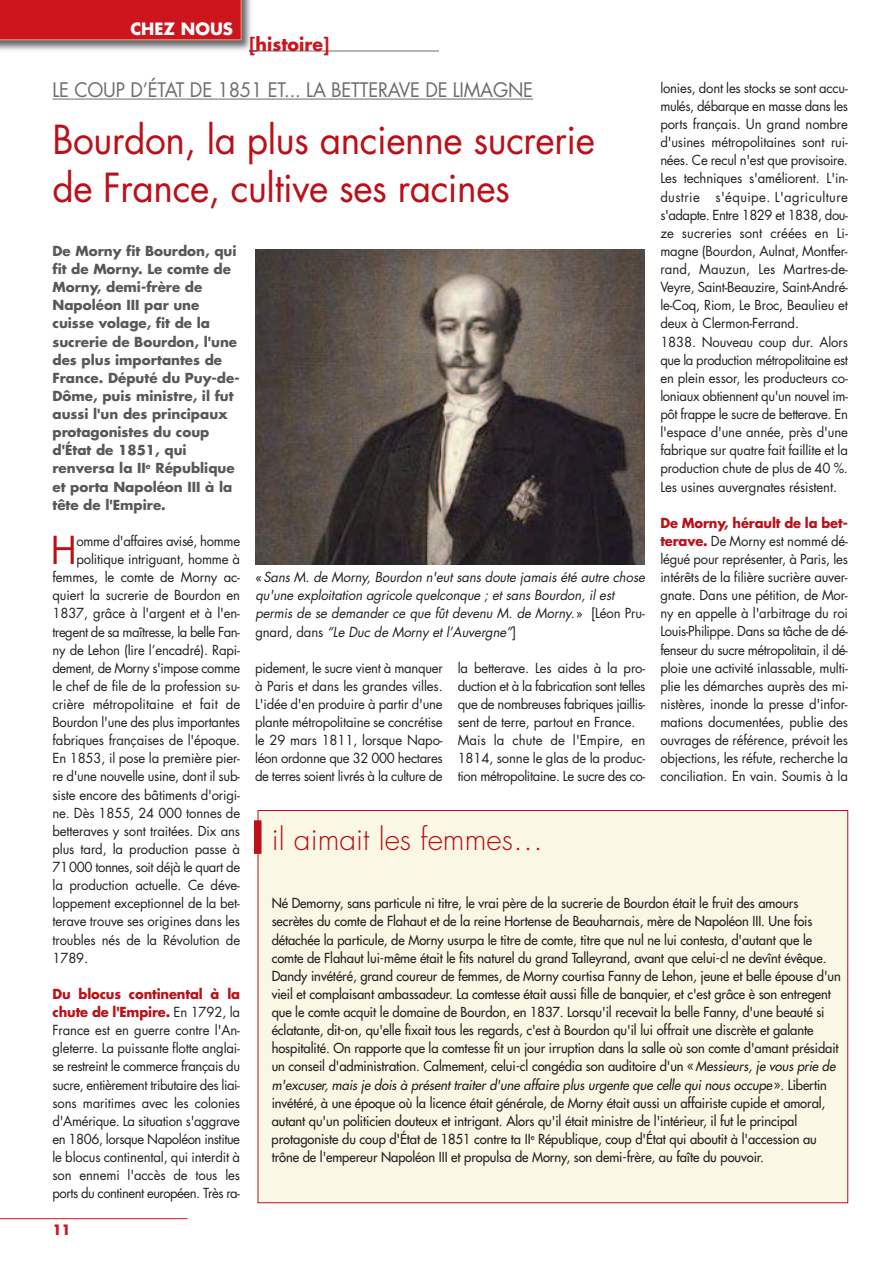
<style>
.page{position:relative;width:893px;height:1263px;background:#fff}
.page>*{position:absolute;margin:0;border:0;box-sizing:border-box;transform-origin:0 0}
.t1{font:39px/48px "Futura";letter-spacing:-.01em;color:#bb1018;scale:.95 1}
.t2{font:37.5px "Futura";color:#bb1018}
.t3{font:300 30px "Futura";color:#bb1018}
.t4{font:19.5px "Futura";letter-spacing:-.01em;color:#6c6d70;scale:.95 1}
.t5{font:700 18px "Futura";color:#cd151d}
.t6{font:700 16.5px "Futura";color:#fff}
.t7{font:700 13.95px "Futura";color:#cd151d}
.t8{font:13.5px/18.1px "Futura";letter-spacing:-.01em;color:#231f20;text-align:justify}
.t9{font:13.5px/18.1px "Futura";letter-spacing:-.005em;color:#231f20;scale:.96 1}
.t10{font:700 13.5px/18.1px "Futura";color:#57585a}
.t11{font:13.5px/18.1px "Futura";letter-spacing:-.03em;color:#231f20}
.t12{font:italic 13.5px/18.1px "Futura";letter-spacing:-.005em;color:#231f20}
.t13{font:13.5px "Futura";letter-spacing:-.035em;color:#231f20}
.t14{font:13.5px "Futura";letter-spacing:-.04em;color:#231f20}
.s1{font-weight:700;color:#bb1018}
.s2{font-style:normal}
.s3{font-style:italic}
</style>
<div class="page">
<hr style="left:249px;top:51px;width:190px;height:1px;background:#6c6d70">
<img style="left:0;top:0;width:257px;height:51px">
<div style="left:0;top:0;width:242px;height:41px;background:#cd151d"></div>
<hr style="left:0;top:1218px;width:187px;height:1px;background:#cd151d">
<hr style="left:52px;top:99px;width:481px;height:1px;background:#6c6d70">
<img style="left:255px;top:249px;width:390px;height:315px">
<div style="left:258px;top:811px;width:589px;height:391px;background:#faf8e5"></div>
<div style="left:254px;top:820px;width:8px;height:34px;background:#bb1018"></div>
<p class="t6" style="left:130px;top:21px;width:104px">CHEZ NOUS</p>
<h3 class="t5" style="left:249px;top:36px;width:81px">[histoire]</h3>
<h3 class="t4" style="left:52px;top:81px;width:507px">LE COUP D’ÉTAT DE 1851 ET... LA BETTERAVE DE LIMAGNE</h3>
<h1 class="t1" style="left:52px;top:119px;width:573px">Bourdon, la plus ancienne sucrerie de France, cultive ses racines</h1>
<p class="t8" style="left:660px;top:80px;width:189px;text-align:left">lonies, dont les stocks se sont accu&shy;mulés, débarque en masse dans les ports français. Un grand nombre d'usines métropolitaines sont rui&shy;nées. Ce recul n'est que provisoire.<br>Les techniques s'améliorent. L'in&shy;dustrie s'équipe. L'agriculture s'adapte. Entre 1829 et 1838, dou&shy;ze sucreries sont créées en Li&shy;magne (Bourdon, Aulnat, Montfer&shy;rand, Mauzun, Les Martres-de-Veyre, Saint-Beauzire, Saint-André&shy;le-Coq, Riom, Le Broc, Beaulieu et deux à Clermon-Ferrand.<br>1838. Nouveau coup dur. Alors que la production métropolitaine est en plein essor, les producteurs co&shy;loniaux obtiennent qu'un nouvel im&shy;pôt frappe le sucre de betterave. En l'espace d'une année, près d'une fabrique sur quatre fait faillite et la production chute de plus de 40 %.<br>Les usines auvergnates résistent.</p>
<p class="t8" style="left:660px;top:515px;width:189px"><span class="s1">De Morny, hérault de la bet&shy;terave.</span> De Morny est nommé dé&shy;légué pour représenter, à Paris, les intérêts de la filière sucrière auver&shy;gnate. Dans une pétition, de Mor&shy;ny en appelle à l'arbitrage du roi Louis-Philippe. Dans sa tâche de dé&shy;fenseur du sucre métropolitain, il dé&shy;ploie une activité inlassable, multi&shy;plie les démarches auprès des mi&shy;nistères, inonde la presse d'infor&shy;mations documentées, publie des ouvrages de référence, prévoit les objections, les réfute, recherche la conciliation. En vain. Soumis à la</p>
<p class="t10" style="left:52px;top:243px;width:189px">De Morny fit Bourdon, qui fit de Morny. Le comte de<br>Morny, demi-frère de<br>Napoléon III par une cuisse volage, fit de la sucrerie de Bourdon, l'une des plus importantes de<br>France. Député du Puy-de-<br>Dôme, puis ministre, il fut aussi l'un des principaux protagonistes du coup d'État de 1851, qui renversa la II<sup>e</sup> République et porta Napoléon III à la tête de l'Empire.</p>
<h2 class="t2" style="left:51px;top:533px;width:27px">H</h2>
<p class="t8" style="left:76px;top:533px;width:165px">omme d'affaires avisé, homme</p>
<p class="t8" style="left:76px;top:551px;width:165px">politique intriguant, homme à</p>
<p class="t8" style="left:52px;top:569px;width:189px">femmes, le comte de Morny ac-</p>
<p class="t8" style="left:52px;top:587px;width:189px">quiert la sucrerie de Bourdon en</p>
<p class="t8" style="left:52px;top:605px;width:189px">1837, grâce à l'argent et à l'en-</p>
<p class="t14" style="left:52px;top:625px;width:189px">tregent de sa maîtresse, la belle Fan-</p>
<p class="t8" style="left:52px;top:642px;width:189px">ny de Lehon (lire l’encadré). Rapi-</p>
<p class="t13" style="left:52px;top:662px;width:189px">dement, de Morny s'impose comme</p>
<p class="t8" style="left:52px;top:678px;width:189px">le chef de file de la profession su-</p>
<p class="t8" style="left:52px;top:696px;width:189px">crière métropolitaine et fait de</p>
<p class="t8" style="left:52px;top:714px;width:189px">Bourdon l'une des plus importantes</p>
<p class="t8" style="left:52px;top:732px;width:189px">fabriques françaises de l'époque.</p>
<p class="t8" style="left:52px;top:750px;width:189px">En 1853, il pose la première pier-</p>
<p class="t8" style="left:52px;top:769px;width:189px">re d'une nouvelle usine, dont il sub-</p>
<p class="t8" style="left:52px;top:787px;width:189px">siste encore des bâtiments d'origi-</p>
<p class="t8" style="left:52px;top:805px;width:189px">ne. Dès 1855, 24 000 tonnes de</p>
<p class="t8" style="left:52px;top:823px;width:189px">betteraves y sont traitées. Dix ans</p>
<p class="t8" style="left:52px;top:841px;width:189px">plus tard, la production passe à</p>
<p class="t13" style="left:52px;top:861px;width:189px">71000 tonnes, soit déjà le quart de</p>
<p class="t8" style="left:52px;top:877px;width:189px">la production actuelle. Ce déve-</p>
<p class="t8" style="left:52px;top:895px;width:189px">loppement exceptionnel de la bet-</p>
<p class="t8" style="left:52px;top:913px;width:189px">terave trouve ses origines dans les</p>
<p class="t8" style="left:52px;top:932px;width:189px">troubles nés de la Révolution de</p>
<p class="t8" style="left:52px;top:950px;width:37px">1789.</p>
<p class="t8" style="left:52px;top:986px;width:189px"><span class="s1">Du blocus continental à la chute de l'Empire.</span> En 1792, la France est en guerre contre l'An&shy;gleterre. La puissante flotte anglai&shy;se restreint le commerce français du sucre, entièrement tributaire des liai&shy;sons maritimes avec les colonies d'Amérique. La situation s'aggrave en 1806, lorsque Napoléon institue le blocus continental, qui interdit à son ennemi l'accès de tous les ports du continent européen. Très ra-</p>
<p class="t12" style="left:255px;top:569px;width:391px"><span class="s2">«</span>Sans M. de Morny, Bourdon n'eut sans doute jamais été autre chose qu'une exploitation agricole quelconque ; et sans Bourdon, il est permis de se demander ce que fût devenu M. de Morny.<span class="s2">» [Léon Pru&shy;gnard, dans</span> “Le Duc de Morny et l’Auvergne”<span class="s2">]</span></p>
<p class="t8" style="left:255px;top:660px;width:189px">pidement, le sucre vient à manquer à Paris et dans les grandes villes.<br>L'idée d'en produire à partir d'une plante métropolitaine se concrétise le 29 mars 1811, lorsque Napo&shy;léon ordonne que 32 000 hectares de terres soient livrés à la culture de</p>
<p class="t11" style="left:458px;top:660px;width:189px">la betterave. Les aides à la pro&shy;duction et à la fabrication sont telles que de nombreuses fabriques jaillis&shy;sent de terre, partout en France.<br>Mais la chute de l'Empire, en 1814, sonne le glas de la produc&shy;tion métropolitaine. Le sucre des co-</p>
<h3 class="t3" style="left:272px;top:826px;width:273px">il aimait les femmes…</h3>
<p class="t9" style="left:272px;top:895px;width:594px">Né Demorny, sans particule ni titre, le vrai père de la sucrerie de Bourdon était le fruit des amours secrètes du comte de Flahaut et de la reine Hortense de Beauharnais, mère de Napoléon III. Une fois détachée la particule, de Morny usurpa le titre de comte, titre que nul ne lui contesta, d'autant que le comte de Flahaut lui-même était le fits naturel du grand Talleyrand, avant que celui-cl ne devînt évêque.<br>Dandy invétéré, grand coureur de femmes, de Morny courtisa Fanny de Lehon, jeune et belle épouse d'un vieil et complaisant ambassadeur. La comtesse était aussi fille de banquier, et c'est grâce è son entregent que le comte acquit le domaine de Bourdon, en 1837. Lorsqu'il recevait la belle Fanny, d'une beauté si éclatante, dit-on, qu'elle fixait tous les regards, c'est à Bourdon qu'il lui offrait une discrète et galante hospitalité. On rapporte que la comtesse fit un jour irruption dans la salle où son comte d'amant présidait un conseil d'administration. Calmement, celui-cl congédia son auditoire d'un «<span class="s3">Messieurs, je vous prie de m'excuser, mais je dois à présent traiter d'une affaire plus urgente que celle qui nous occupe</span>». Libertin invétéré, à une époque où la licence était générale, de Morny était aussi un affairiste cupide et amoral, autant qu'un politicien douteux et intrigant. Alors qu'il était ministre de l'intérieur, il fut le principal protagoniste du coup d'État de 1851 contre ta II<sup>e</sup> République, coup d'État qui aboutit à l'accession au trône de l'empereur Napoléon III et propulsa de Morny, son demi-frère, au faîte du pouvoir.</p>
<p class="t7" style="left:52px;top:1224px;width:20px">11</p>
</div>
